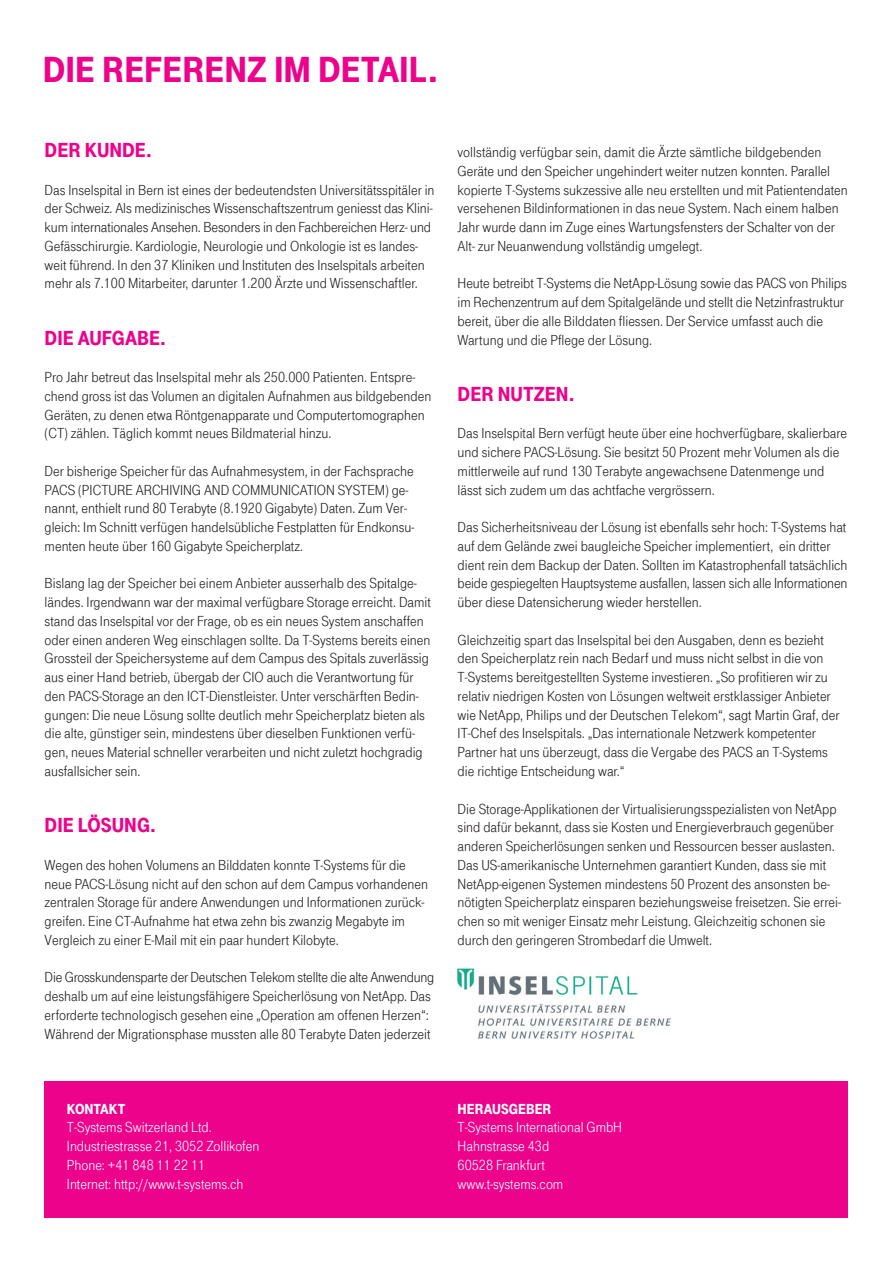
<style>
.page{position:relative;width:893px;height:1263px;background:#fff}
.page>*{position:absolute;margin:0;border:0;box-sizing:border-box;transform-origin:0 0}
.Headline_25_pt{font:900 37.5px "Tele Grotesk Headline";color:#ed028c}
.Zwischenheadline_14{font:900 21px "Tele Grotesk Headline";color:#ed028c}
.copy_10_pt{font:15px/18.8px "Tele Grotesk Norm";color:#231f20}
.copy_10_pt-2{font:15px "Tele Grotesk Norm";color:#fff}
.Zwischenheadline_10{font:900 15px "Tele Grotesk Headline";color:#fff}
</style>
<div class="page">
<div style="left:45px;top:1081px;width:803px;height:137px;background:#ed028c"></div>
<img style="left:458px;top:968px;width:213px;height:70px">
<p class="Headline_25_pt" style="left:43px;top:49px;width:397px">DIE REFERENZ IM DETAIL.</p>
<p class="Zwischenheadline_14" style="left:45px;top:139px;width:109px">DER KUNDE.</p>
<p class="copy_10_pt" style="left:45px;top:181px;width:391px">Das Inselspital in Bern ist eines der bedeutendsten Universitätsspitäler in der Schweiz. Als medizinisches Wissenschaftszentrum geniesst das Klini&shy;kum internationales Ansehen. Besonders in den Fachbereichen Herz- und Gefässchirurgie. Kardiologie, Neurologie und Onkologie ist es landes&shy;weit führend. In den 37 Kliniken und Instituten des Inselspitals arbeiten mehr als 7.100 Mitarbeiter, darunter 1.200 Ärzte und Wissenschaftler.</p>
<p class="Zwischenheadline_14" style="left:45px;top:326px;width:123px">DIE AUFGABE.</p>
<p class="copy_10_pt" style="left:45px;top:368px;width:388px">Pro Jahr betreut das Inselspital mehr als 250.000 Patienten. Entspre&shy;chend gross ist das Volumen an digitalen Aufnahmen aus bildgebenden Geräten, zu denen etwa Röntgenapparate und Computertomographen (CT) zählen. Täglich kommt neues Bildmaterial hinzu.</p>
<p class="copy_10_pt" style="left:45px;top:462px;width:371px">Der bisherige Speicher für das Aufnahmesystem, in der Fachsprache PACS (PICTURE ARCHIVING AND COMMUNICATION SYSTEM) ge&shy;nannt, enthielt rund 80 Terabyte (8.1920 Gigabyte) Daten. Zum Ver&shy;gleich: Im Schnitt verfügen handelsübliche Festplatten für Endkonsu&shy;menten heute über 160 Gigabyte Speicherplatz.</p>
<p class="copy_10_pt" style="left:45px;top:574px;width:388px">Bislang lag der Speicher bei einem Anbieter ausserhalb des Spitalge&shy;ländes. Irgendwann war der maximal verfügbare Storage erreicht. Damit stand das Inselspital vor der Frage, ob es ein neues System anschaffen oder einen anderen Weg einschlagen sollte. Da T-Systems bereits einen Grossteil der Speichersysteme auf dem Campus des Spitals zuverlässig aus einer Hand betrieb, übergab der CIO auch die Verantwortung für den PACS-Storage an den ICT-Dienstleister. Unter verschärften Bedin&shy;gungen: Die neue Lösung sollte deutlich mehr Speicherplatz bieten als die alte, günstiger sein, mindestens über dieselben Funktionen verfü&shy;gen, neues Material schneller verarbeiten und nicht zuletzt hochgradig ausfallsicher sein.</p>
<p class="Zwischenheadline_14" style="left:45px;top:814px;width:113px">DIE LÖSUNG.</p>
<p class="copy_10_pt" style="left:45px;top:856px;width:385px">Wegen des hohen Volumens an Bilddaten konnte T-Systems für die neue PACS-Lösung nicht auf den schon auf dem Campus vorhandenen zentralen Storage für andere Anwendungen und Informationen zurück&shy;greifen. Eine CT-Aufnahme hat etwa zehn bis zwanzig Megabyte im Vergleich zu einer E-Mail mit ein paar hundert Kilobyte.</p>
<p class="copy_10_pt" style="left:45px;top:968px;width:391px">Die Grosskundensparte der Deutschen Telekom stellte die alte Anwendung deshalb um auf eine leistungsfähigere Speicherlösung von NetApp. Das erforderte technologisch gesehen eine „Operation am offenen Herzen“:<br>Während der Migrationsphase mussten alle 80 Terabyte Daten jederzeit</p>
<p class="copy_10_pt" style="left:458px;top:143px;width:392px">vollständig verfügbar sein, damit die Ärzte sämtliche bildgebenden Geräte und den Speicher ungehindert weiter nutzen konnten. Parallel kopierte T-Systems sukzessive alle neu erstellten und mit Patientendaten versehenen Bildinformationen in das neue System. Nach einem halben Jahr wurde dann im Zuge eines Wartungsfensters der Schalter von der Alt- zur Neuanwendung vollständig umgelegt.</p>
<p class="copy_10_pt" style="left:458px;top:274px;width:391px">Heute betreibt T-Systems die NetApp-Lösung sowie das PACS von Philips im Rechenzentrum auf dem Spitalgelände und stellt die Netzinfrastruktur bereit, über die alle Bilddaten fliessen. Der Service umfasst auch die Wartung und die Pflege der Lösung.</p>
<p class="Zwischenheadline_14" style="left:458px;top:382px;width:118px">DER NUTZEN.</p>
<p class="copy_10_pt" style="left:458px;top:424px;width:391px">Das Inselspital Bern verfügt heute über eine hochverfügbare, skalierbare und sichere PACS-Lösung. Sie besitzt 50 Prozent mehr Volumen als die mittlerweile auf rund 130 Terabyte angewachsene Datenmenge und lässt sich zudem um das achtfache vergrössern.</p>
<p class="copy_10_pt" style="left:458px;top:518px;width:391px">Das Sicherheitsniveau der Lösung ist ebenfalls sehr hoch: T-Systems hat auf dem Gelände zwei baugleiche Speicher implementiert, ein dritter dient rein dem Backup der Daten. Sollten im Katastrophenfall tatsächlich beide gespiegelten Hauptsysteme ausfallen, lassen sich alle Informationen über diese Datensicherung wieder herstellen.</p>
<p class="copy_10_pt" style="left:458px;top:631px;width:383px">Gleichzeitig spart das Inselspital bei den Ausgaben, denn es bezieht den Speicherplatz rein nach Bedarf und muss nicht selbst in die von T-Systems bereitgestellten Systeme investieren. „So profitieren wir zu relativ niedrigen Kosten von Lösungen weltweit erstklassiger Anbieter wie NetApp, Philips und der Deutschen Telekom“, sagt Martin Graf, der IT-Chef des Inselspitals. „Das internationale Netzwerk kompetenter Partner hat uns überzeugt, dass die Vergabe des PACS an T-Systems die richtige Entscheidung war.“</p>
<p class="copy_10_pt" style="left:458px;top:799px;width:380px">Die Storage-Applikationen der Virtualisierungsspezialisten von NetApp sind dafür bekannt, dass sie Kosten und Energieverbrauch gegenüber anderen Speicherlösungen senken und Ressourcen besser auslasten.</p>
<p class="copy_10_pt" style="left:458px;top:856px;width:385px">Das US-amerikanische Unternehmen garantiert Kunden, dass sie mit NetApp-eigenen Systemen mindestens 50 Prozent des ansonsten be&shy;nötigten Speicherplatz einsparen beziehungsweise freisetzen. Sie errei&shy;chen so mit weniger Einsatz mehr Leistung. Gleichzeitig schonen sie durch den geringeren Strombedarf die Umwelt.</p>
<p class="Zwischenheadline_10" style="left:67px;top:1100px;width:60px">KONTAKT</p>
<p class="copy_10_pt-2" style="left:67px;top:1119px;width:146px">T-Systems Switzerland Ltd.</p>
<p class="copy_10_pt-2" style="left:67px;top:1138px;width:194px">Industriestrasse 21, 3052 Zollikofen</p>
<p class="copy_10_pt-2" style="left:67px;top:1156px;width:140px">Phone: +41 848 11 22 11</p>
<p class="copy_10_pt-2" style="left:67px;top:1175px;width:178px">Internet: http://www.t-systems.ch</p>
<p class="Zwischenheadline_10" style="left:458px;top:1100px;width:94px">HERAUSGEBER</p>
<p class="copy_10_pt-2" style="left:458px;top:1119px;width:166px">T-Systems International GmbH</p>
<p class="copy_10_pt-2" style="left:458px;top:1138px;width:93px">Hahnstrasse 43d</p>
<p class="copy_10_pt-2" style="left:458px;top:1156px;width:89px">60528 Frankfurt</p>
<p class="copy_10_pt-2" style="left:458px;top:1175px;width:107px">www.t-systems.com</p>
</div>
